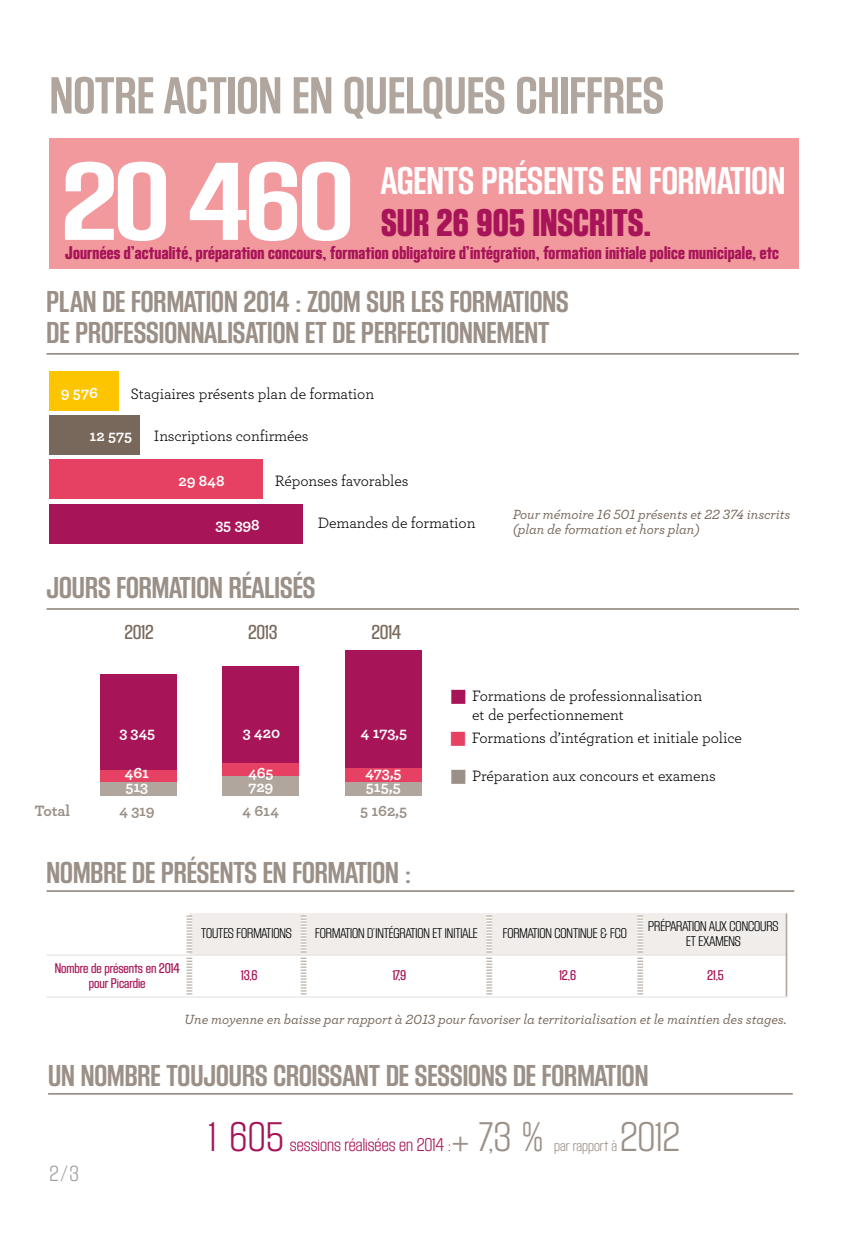
<style>
.page{position:relative;width:844px;height:1241px;background:#fff}
.page>*{position:absolute;margin:0;border:0;box-sizing:border-box;transform-origin:0 0}
.t1{font:115.5px "Block Gothic Bold Cond";color:#fff;scale:1.2 1}
.t2{font:54.25px "Block Gothic Bold Cond";color:#b0a69d}
.t3{font:43.05px "Block Gothic Light Cond";color:#9b9087}
.t4{font:43.05px "Block Gothic Light Cond";color:#a71458}
.t5{font:40.25px "Block Gothic Bold Cond";color:#fff}
.t6{font:40.25px "Block Gothic Ex Bold Cond";letter-spacing:-.01em;color:#a71458}
.t7{font:31.5px/31.5px "Block Gothic Bold Cond";color:#9b9087}
.t8{font:22.75px "Block Gothic Light Cond";color:#9c9e9f}
.t9{font:21px "Block Gothic Med Cond";letter-spacing:-.115em;color:#78685b}
.t10{font:19.25px "Block Gothic Ex Bold Cond";letter-spacing:.01em;color:#a71458}
.t11{font:19.25px "Block Gothic Light Cond";color:#a71458}
.t12{font:16.1px "Block Gothic Light Cond";color:#9b9087}
.t13{font:15.75px/19.2px "Archer";letter-spacing:-.005em;color:#000}
.t14{font:700 15.75px "Archer";letter-spacing:-.005em;color:#fff}
.t15{font:700 15.75px "Archer";letter-spacing:-.005em;color:#9b9087}
.t16{font:14.7px/14.7px "Block Gothic Light Cond";letter-spacing:-.005em;color:#000;text-align:center}
.t17{font:14.7px/14.7px "Block Gothic Med Cond";letter-spacing:-.01em;color:#a71458;text-align:center}
.t18{font:14px/15.8px "Archer Medium LF Italic";letter-spacing:-.005em;color:#78685b}
</style>
<div class="page">
<svg style="left:47px;top:913px;width:740px;height:83px"></svg>
<hr style="left:47px;top:996px;width:142px;height:1px;background:#e4e0dc">
<hr style="left:189px;top:996px;width:114px;height:1px;background:#e4e0dc">
<hr style="left:303px;top:996px;width:186px;height:1px;background:#e4e0dc">
<hr style="left:489px;top:996px;width:151px;height:1px;background:#e4e0dc">
<hr style="left:640px;top:996px;width:147px;height:1px;background:#e4e0dc">
<hr style="left:47px;top:954px;width:142px;height:1px;background:#e4e0dc">
<hr style="left:189px;top:954px;width:114px;height:1px;background:#e4e0dc">
<hr style="left:303px;top:954px;width:186px;height:1px;background:#e4e0dc">
<hr style="left:489px;top:954px;width:151px;height:1px;background:#e4e0dc">
<hr style="left:640px;top:954px;width:145px;height:1px;background:#e4e0dc">
<hr style="left:47px;top:890px;width:747px;height:1px;background:#9b9087">
<hr style="left:48px;top:1092px;width:744px;height:2px;background:#9b9087">
<div style="left:50px;top:138px;width:748px;height:130px;background:#f1999d"></div>
<div style="left:50px;top:504px;width:253px;height:39px;background:#a71458"></div>
<div style="left:50px;top:459px;width:213px;height:40px;background:#e64162"></div>
<div style="left:50px;top:415px;width:90px;height:40px;background:#78685b"></div>
<div style="left:50px;top:371px;width:69px;height:40px;background:#fdc500"></div>
<hr style="left:47px;top:353px;width:751px;height:1px;background:#9b9087">
<hr style="left:47px;top:608px;width:751px;height:1px;background:#9b9087">
<div style="left:100px;top:781px;width:76px;height:14px;background:#b0a69d"></div>
<div style="left:100px;top:769px;width:76px;height:12px;background:#e64162"></div>
<div style="left:100px;top:674px;width:76px;height:95px;background:#a71458"></div>
<div style="left:222px;top:776px;width:77px;height:19px;background:#b0a69d"></div>
<div style="left:222px;top:762px;width:77px;height:14px;background:#e64162"></div>
<div style="left:222px;top:666px;width:77px;height:96px;background:#a71458"></div>
<div style="left:345px;top:767px;width:76px;height:14px;background:#e64162"></div>
<div style="left:345px;top:650px;width:76px;height:117px;background:#a71458"></div>
<div style="left:345px;top:781px;width:76px;height:14px;background:#b0a69d"></div>
<h2 class="t2" style="left:50px;top:67px;width:45px">NOTRE</h2>
<h2 class="t2" style="left:164px;top:67px;width:501px">ACTION EN QUELQUES CHIFFRES</h2>
<h1 class="t1" style="left:60px;top:141px;width:247px">20 460</h1>
<h3 class="t5" style="left:381px;top:160px;width:387px">AGENTS PRÉSENTS EN FORMATION</h3>
<h3 class="t6" style="left:381px;top:201px;width:272px">sur 26 905 inscrits.</h3>
<p class="t10" style="left:65px;top:242px;width:715px">Journées d’actualité, préparation concours, formation obligatoire d’intégration, formation initiale police municipale, etc</p>
<h3 class="t7" style="left:47px;top:287px;width:523px">PLAN DE FORMATION 2014 : ZOOM SUR LES FORMATIONS<br>DE PROFESSIONNALISATION ET DE PERFECTIONNEMENT</h3>
<p class="t13" style="left:130px;top:383px;width:245px">Stagiaires présents plan de formation</p>
<p class="t14" style="left:61px;top:383px;width:39px">9 576</p>
<p class="t14" style="left:90px;top:425px;width:44px">12 575</p>
<p class="t13" style="left:154px;top:425px;width:156px">Inscriptions confirmées</p>
<p class="t14" style="left:178px;top:470px;width:47px">29 848</p>
<p class="t14" style="left:215px;top:515px;width:46px">35 398</p>
<p class="t13" style="left:275px;top:470px;width:135px">Réponses favorables</p>
<p class="t13" style="left:317px;top:512px;width:159px">Demandes de formation</p>
<h3 class="t7" style="left:47px;top:573px;width:27px">JOURS</h3>
<h3 class="t7" style="left:116px;top:573px;width:200px">FORMATION RÉALISÉS</h3>
<h3 class="t9" style="left:124px;top:620px;width:31px">2012</h3>
<h3 class="t9" style="left:248px;top:620px;width:31px">2013</h3>
<h3 class="t9" style="left:371px;top:620px;width:31px">2014</h3>
<p class="t18" style="left:512px;top:505px;width:279px">Pour mémoire 16 501 présents et 22 374 inscrits (plan de formation et hors plan)</p>
<p class="t14" style="left:119px;top:723px;width:37px">3 345</p>
<p class="t14" style="left:243px;top:723px;width:39px">3 420</p>
<p class="t14" style="left:360px;top:723px;width:48px">4 173,5</p>
<p class="t14" style="left:124px;top:762px;width:26px">461</p>
<p class="t14" style="left:248px;top:762px;width:27px">465</p>
<p class="t14" style="left:365px;top:762px;width:38px">473,5</p>
<p class="t14" style="left:125px;top:776px;width:24px">513</p>
<p class="t14" style="left:248px;top:776px;width:27px">729</p>
<p class="t14" style="left:366px;top:776px;width:36px">515,5</p>
<p class="t15" style="left:35px;top:800px;width:37px">Total</p>
<p class="t15" style="left:119px;top:800px;width:37px">4 319</p>
<p class="t15" style="left:242px;top:800px;width:38px">4 614</p>
<p class="t15" style="left:360px;top:800px;width:49px">5 162,5</p>
<h3 class="t7" style="left:47px;top:857px;width:366px">NOMBRE DE PRÉSENTS EN FORMATION :</h3>
<p class="t13" style="left:472px;top:685px;width:231px">Formations de professionnalisation et de perfectionnement</p>
<p class="t13" style="left:471px;top:727px;width:271px">Formations d’intégration et initiale police</p>
<p class="t13" style="left:472px;top:765px;width:245px">Préparation aux concours et examens</p>
<p class="t16" style="left:201px;top:926px;width:92px">TOUTES FORMATIONS</p>
<p class="t16" style="left:315px;top:926px;width:164px">FORMATION D’INTÉGRATION ET INITIALE</p>
<p class="t16" style="left:502px;top:926px;width:114px">FORMATION CONTINUE &amp; FCO</p>
<p class="t16" style="left:648px;top:919px;width:132px">PRÉPARATION AUX CONCOURS<br>ET EXAMENS</p>
<p class="t17" style="left:55px;top:961px;width:126px">Nombre de présents en 2014 pour Picardie</p>
<p class="t17" style="left:239px;top:968px;width:20px">13,6</p>
<p class="t17" style="left:391px;top:968px;width:17px">17,9</p>
<p class="t17" style="left:557px;top:968px;width:20px">12,6</p>
<p class="t17" style="left:707px;top:968px;width:18px">21,5</p>
<p class="t18" style="left:184px;top:1011px;width:603px">Une moyenne en baisse par rapport à 2013 pour favoriser la territorialisation et le maintien des stages.</p>
<h3 class="t7" style="left:48px;top:1060px;width:587px">UN NOMBRE TOUJOURS CROISSANT DE SESSIONS DE FORMATION</h3>
<h3 class="t8" style="left:50px;top:1161px;width:31px">2/3</h3>
<h3 class="t4" style="left:204px;top:1114px;width:81px">1 605</h3>
<h3 class="t3" style="left:451px;top:1114px;width:96px">+ 7,3 %</h3>
<p class="t11" style="left:290px;top:1134px;width:163px">SESSIONS RÉALISÉES EN 2014 :</p>
<h3 class="t3" style="left:620px;top:1114px;width:62px">2012</h3>
<p class="t12" style="left:554px;top:1137px;width:65px">PAR RAPPORT À</p>
</div>
